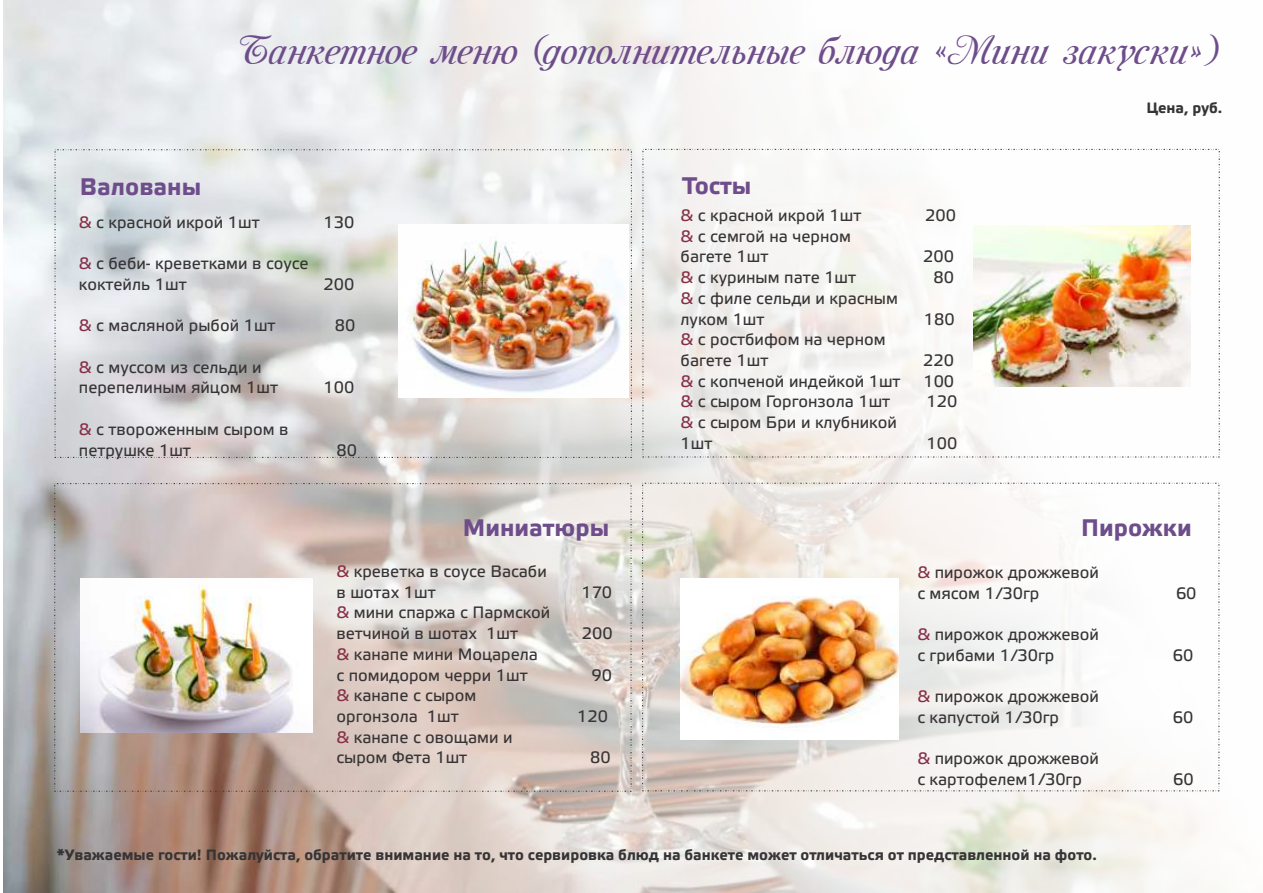
<style>
.page{position:relative;width:1263px;height:893px;background:#fff}
.page>*{position:absolute;margin:0;border:0;box-sizing:border-box;transform-origin:0 0}
.t1{font:500 36px "Mon Amour One";color:#6e4d8b}
.t2{font:24px "Etelka Bol";color:#6e4d8b}
.t3{font:16.5px/20.7px "Etelka Reg";color:#373435}
.t4{font:15px "Etelka Bol";color:#373435}
.s1{color:#862e45}
</style>
<div class="page">
<img style="left:3px;top:0;width:1218px;height:893px">
<img style="left:973px;top:225px;width:217px;height:162px">
<img style="left:398px;top:225px;width:231px;height:172px">
<img style="left:81px;top:578px;width:231px;height:155px">
<img style="left:681px;top:578px;width:217px;height:162px">
<h1 class="t1" style="left:237px;top:31px;width:982px">Банкетное меню (дополнительные блюда «Мини закуски»)</h1>
<h2 class="t2" style="left:80px;top:177px;width:123px">Валованы</h2>
<p class="t3" style="left:79px;top:213px;width:182px"><span class="s1">&amp;</span> с красной икрой 1шт</p>
<p class="t3" style="left:323px;top:213px;width:32px">130</p>
<p class="t3" style="left:79px;top:255px;width:231px"><span class="s1">&amp;</span> с беби- креветками в соусе коктейль 1шт</p>
<p class="t3" style="left:323px;top:275px;width:32px">200</p>
<p class="t3" style="left:79px;top:317px;width:198px"><span class="s1">&amp;</span> с масляной рыбой 1шт</p>
<p class="t3" style="left:335px;top:317px;width:22px">80</p>
<p class="t3" style="left:79px;top:358px;width:201px"><span class="s1">&amp;</span> с муссом из сельди и перепелиным яйцом 1шт</p>
<p class="t3" style="left:323px;top:379px;width:32px">100</p>
<p class="t3" style="left:79px;top:420px;width:211px"><span class="s1">&amp;</span> с твороженным сыром в петрушке 1шт</p>
<p class="t3" style="left:337px;top:441px;width:22px">80</p>
<h2 class="t2" style="left:463px;top:518px;width:148px">Миниатюры</h2>
<p class="t3" style="left:336px;top:563px;width:212px"><span class="s1">&amp;</span> креветка в соусе Васаби в шотах 1шт</p>
<p class="t3" style="left:336px;top:604px;width:215px"><span class="s1">&amp;</span> мини спаржа с Пармской ветчиной в шотах 1шт</p>
<p class="t3" style="left:336px;top:645px;width:203px"><span class="s1">&amp;</span> канапе мини Моцарела с помидором черри 1шт</p>
<p class="t3" style="left:336px;top:687px;width:141px"><span class="s1">&amp;</span> канапе с сыром оргонзола 1шт</p>
<p class="t3" style="left:336px;top:728px;width:178px"><span class="s1">&amp;</span> канапе с овощами и сыром Фета 1шт</p>
<p class="t3" style="left:581px;top:583px;width:32px">170</p>
<p class="t3" style="left:582px;top:625px;width:32px">200</p>
<p class="t3" style="left:591px;top:666px;width:22px">90</p>
<p class="t3" style="left:577px;top:707px;width:32px">120</p>
<p class="t3" style="left:590px;top:749px;width:22px">80</p>
<h2 class="t2" style="left:682px;top:176px;width:71px">Тосты</h2>
<p class="t3" style="left:681px;top:207px;width:182px"><span class="s1">&amp;</span> с красной икрой 1шт</p>
<p class="t3" style="left:925px;top:207px;width:32px">200</p>
<p class="t3" style="left:681px;top:227px;width:172px"><span class="s1">&amp;</span> с семгой на черном багете 1шт</p>
<p class="t3" style="left:923px;top:248px;width:32px">200</p>
<p class="t3" style="left:681px;top:269px;width:177px"><span class="s1">&amp;</span> с куриным пате 1шт</p>
<p class="t3" style="left:934px;top:269px;width:22px">80</p>
<p class="t3" style="left:681px;top:289px;width:219px"><span class="s1">&amp;</span> с филе сельди и красным луком 1шт</p>
<p class="t3" style="left:924px;top:310px;width:32px">180</p>
<p class="t3" style="left:681px;top:331px;width:207px"><span class="s1">&amp;</span> с ростбифом на черном багете 1шт</p>
<p class="t3" style="left:923px;top:351px;width:32px">220</p>
<p class="t3" style="left:681px;top:372px;width:221px"><span class="s1">&amp;</span> с копченой индейкой 1шт</p>
<p class="t3" style="left:923px;top:372px;width:32px">100</p>
<p class="t3" style="left:681px;top:393px;width:211px"><span class="s1">&amp;</span> с сыром Горгонзола 1шт</p>
<p class="t3" style="left:927px;top:393px;width:32px">120</p>
<p class="t3" style="left:681px;top:414px;width:218px"><span class="s1">&amp;</span> с сыром Бри и клубникой<br>1шт</p>
<p class="t3" style="left:926px;top:434px;width:32px">100</p>
<p class="t4" style="left:1146px;top:102px;width:77px">Цена, руб.</p>
<h2 class="t2" style="left:1081px;top:518px;width:112px">Пирожки</h2>
<p class="t3" style="left:917px;top:564px;width:183px"><span class="s1">&amp;</span> пирожок дрожжевой с мясом 1/30гр</p>
<p class="t3" style="left:917px;top:626px;width:183px"><span class="s1">&amp;</span> пирожок дрожжевой с грибами 1/30гр</p>
<p class="t3" style="left:917px;top:688px;width:183px"><span class="s1">&amp;</span> пирожок дрожжевой с капустой 1/30гр</p>
<p class="t3" style="left:917px;top:750px;width:183px"><span class="s1">&amp;</span> пирожок дрожжевой с картофелем1/30гр</p>
<p class="t3" style="left:1176px;top:584px;width:22px">60</p>
<p class="t3" style="left:1173px;top:646px;width:22px">60</p>
<p class="t3" style="left:1173px;top:709px;width:22px">60</p>
<p class="t3" style="left:1173px;top:771px;width:22px">60</p>
<p class="t4" style="left:57px;top:849px;width:1041px">*Уважаемые гости! Пожалуйста, обратите внимание на то, что сервировка блюд на банкете может отличаться от представленной на фото.</p>
</div>
